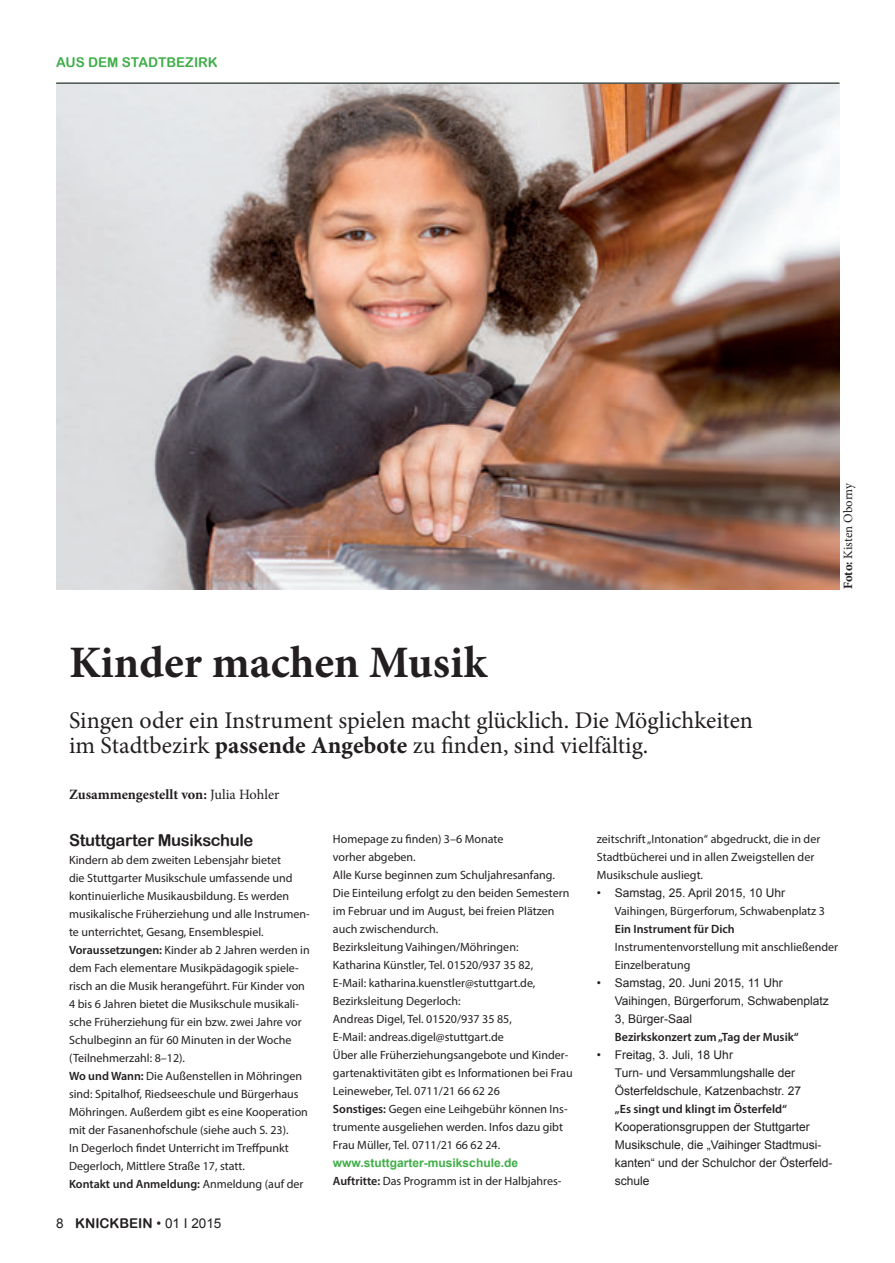
<style>
.page{position:relative;width:895px;height:1263px;background:#fff}
.page>*{position:absolute;margin:0;border:0;box-sizing:border-box;transform-origin:0 0}
.t1{font:700 45px "Minion Pro";color:#231f20}
.t2{font:24px/25.5px "Minion Pro";color:#231f20}
.t3{font:16.5px "Arial Rounded MT Bold";letter-spacing:-.02em;color:#231f20}
.t4{font:700 14.25px "Minion Pro";letter-spacing:-.005em;color:#231f20}
.t5{font:13.5px "Arial";color:#231f20}
.t6{font:13.5px "Arial Rounded MT Bold";color:#40ae49}
.t7{font:12.75px "Minion Pro";letter-spacing:-.005em;color:#231f20}
.t8{font:12px/18px "Myriad Pro";color:#231f20}
.t9{font:12px/18px "Arial";color:#231f20}
.t10{font:600 12px "Myriad Pro";color:#231f20}
.t11{font:700 12px "Arial";color:#40ae49}
.s1{font-weight:700}
.s2{font-weight:400}
.s3{font-weight:600}
.s4{font-family:"Arial Rounded MT Bold"}
</style>
<div class="page">
<img style="left:56px;top:84px;width:783px;height:505px">
<hr style="left:56px;top:82px;width:783px;height:2px;background:#57585a">
<p class="t6" style="left:56px;top:54px;width:163px">AUS DEM STADTBEZIRK</p>
<h1 class="t1" style="left:69px;top:631px;width:419px">Kinder machen Musik</h1>
<h2 class="t2" style="left:69px;top:707px;width:685px">Singen oder ein Instrument spielen macht glücklich. Die Möglichkeiten im Stadtbezirk <span class="s1">passende Angebote</span> zu finden, sind vielfältig.</h2>
<p class="t4" style="left:69px;top:784px;width:212px">Zusammengestellt von: <span class="s2">Julia Hohler</span></p>
<p class="t7" style="left:839px;top:589px;width:108px;rotate:-90deg"><span class="s1">Foto:</span> Kisten Oborny</p>
<h3 class="t3" style="left:69px;top:830px;width:186px">Stuttgarter Musikschule</h3>
<p class="t8" style="left:69px;top:850px;width:242px">Kindern ab dem zweiten Lebensjahr bietet<br>die Stuttgarter Musikschule umfassende und kontinuierliche Musikausbildung. Es werden musikalische Früherziehung und alle Instrumen&shy;te unterrichtet, Gesang, Ensemblespiel.<br><span class="s3">Voraussetzungen:</span> Kinder ab 2 Jahren werden in dem Fach elementare Musikpädagogik spiele&shy;risch an die Musik herangeführt. Für Kinder von 4 bis 6 Jahren bietet die Musikschule musikali&shy;sche Früherziehung für ein bzw. zwei Jahre vor Schulbeginn an für 60 Minuten in der Woche (Teilnehmerzahl: 8–12).<br><span class="s3">Wo und Wann:</span> Die Außenstellen in Möhringen sind: Spitalhof, Riedseeschule und Bürgerhaus Möhringen. Außerdem gibt es eine Kooperation mit der Fasanenhofschule (siehe auch S. 23).<br>In Degerloch findet Unterricht im Treffpunkt Degerloch, Mittlere Straße 17, statt.<br><span class="s3">Kontakt und Anmeldung:</span> Anmeldung (auf der</p>
<p class="t5" style="left:56px;top:1214px;width:166px">8 <span class="s4">KNICKBEIN</span> • 01 I 2015</p>
<p class="t8" style="left:333px;top:829px;width:241px">Homepage zu finden) 3–6 Monate<br>vorher abgeben.<br>Alle Kurse beginnen zum Schuljahresanfang.<br>Die Einteilung erfolgt zu den beiden Semestern im Februar und im August, bei freien Plätzen auch zwischendurch.<br>Bezirksleitung Vaihingen/Möhringen:<br>Katharina Künstler, Tel. 01520/937 35 82,<br>E-Mail: katharina.kuenstler@stuttgart.de, Bezirksleitung Degerloch:<br>Andreas Digel, Tel. 01520/937 35 85,<br>E-Mail: andreas.digel@stuttgart.de<br>Über alle Früherziehungsangebote und Kinder&shy;gartenaktivitäten gibt es Informationen bei Frau Leineweber, Tel. 0711/21 66 62 26<br><span class="s3">Sonstiges:</span> Gegen eine Leihgebühr können Ins&shy;trumente ausgeliehen werden. Infos dazu gibt Frau Müller, Tel. 0711/21 66 62 24.</p>
<p class="t11" style="left:333px;top:1154px;width:186px">www.stuttgarter-musikschule.de</p>
<p class="t8" style="left:333px;top:1171px;width:230px"><span class="s3">Auftritte:</span> Das Programm ist in der Halbjahres-</p>
<p class="t8" style="left:596px;top:829px;width:225px">zeitschrift „Intonation“ abgedruckt, die in der<br>Stadtbücherei und in allen Zweigstellen der<br>Musikschule ausliegt.</p>
<p class="t9" style="left:596px;top:884px;width:190px">• Samstag, 25. April 2015, 10 Uhr</p>
<p class="t8" style="left:614px;top:901px;width:212px">Vaihingen, Bürgerforum, Schwabenplatz 3</p>
<p class="t10" style="left:614px;top:921px;width:121px">Ein Instrument für Dich</p>
<p class="t8" style="left:614px;top:937px;width:225px">Instrumentenvorstellung mit anschließender<br>Einzelberatung</p>
<p class="t9" style="left:614px;top:974px;width:215px;text-indent:-18px">• Samstag, 20. Juni 2015, 11 Uhr<br>Vaihingen, Bürgerforum, Schwabenplatz<br>3, Bürger-Saal</p>
<p class="t10" style="left:614px;top:1029px;width:185px">Bezirkskonzert zum „Tag der Musik“</p>
<p class="t9" style="left:614px;top:1046px;width:188px;text-indent:-18px">• Freitag, 3. Juli, 18 Uhr<br>Turn- und Versammlungshalle der<br>Österfeldschule, Katzenbachstr. 27</p>
<p class="t10" style="left:614px;top:1101px;width:174px">„Es singt und klingt im Österfeld“</p>
<p class="t9" style="left:614px;top:1118px;width:219px">Kooperationsgruppen der Stuttgarter<br>Musikschule, die „Vaihinger Stadtmusi&shy;kanten“ und der Schulchor der Österfeld&shy;schule</p>
</div>
